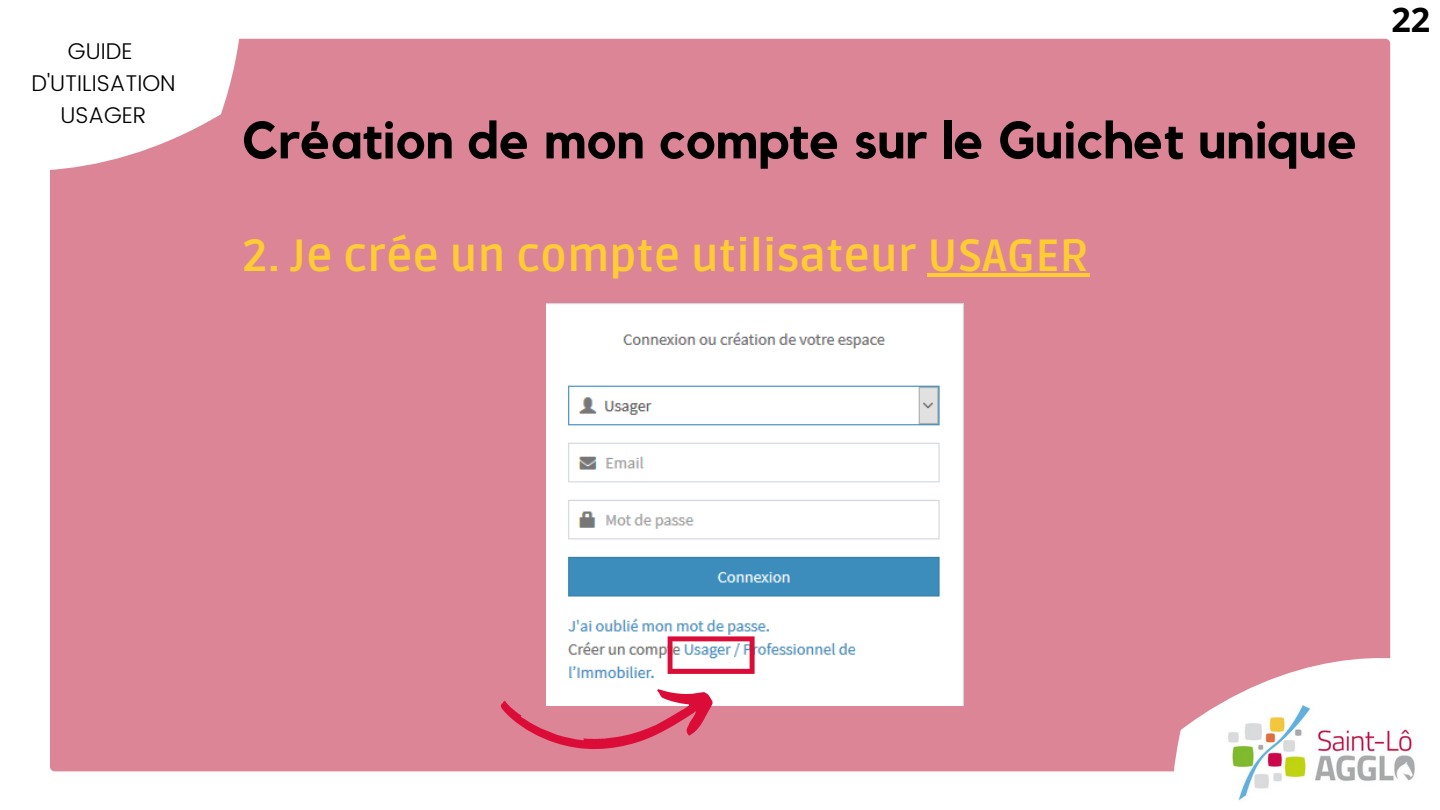
<style>
.page{position:relative;width:1440px;height:810px;background:#fff}
.page>*{position:absolute;margin:0;border:0;box-sizing:border-box;transform-origin:0 0}
.t1{font:700 52.1px "Kollektif";color:#000}
.t2{font:700 45px "Ruda";color:#fc3}
.t3{font:700 34px "Open Sans";color:#000}
.t4{font:300 22.8px/31.9px "Poppins";color:#000;text-align:center}
</style>
<div class="page">
<div style="left:50px;top:39px;width:1340px;height:732px;background:#dc8597"></div>
<svg style="left:1069px;top:556px;width:322px;height:216px;background:#e094a4"></svg>
<img style="left:1219px;top:705px;width:196px;height:95px">
<svg style="left:50px;top:38px;width:315px;height:254px;fill:#dc8597"></svg>
<img style="left:546px;top:304px;width:418px;height:401px">
<svg style="left:500px;top:636px;width:255px;height:125px"></svg>
<hr style="left:927px;top:273px;width:163px;height:3px;background:#fc3">
<p class="t4" style="left:32px;top:35px;width:145px">GUIDE<br>D'UTILISATION<br>USAGER</p>
<p class="t1" style="left:242px;top:116px;width:1117px">Création de mon compte sur le Guichet unique</p>
<p class="t2" style="left:242px;top:229px;width:849px">2. Je crée un compte utilisateur USAGER</p>
<p class="t3" style="left:1391px;top:-5px;width:40px">22</p>
</div>
